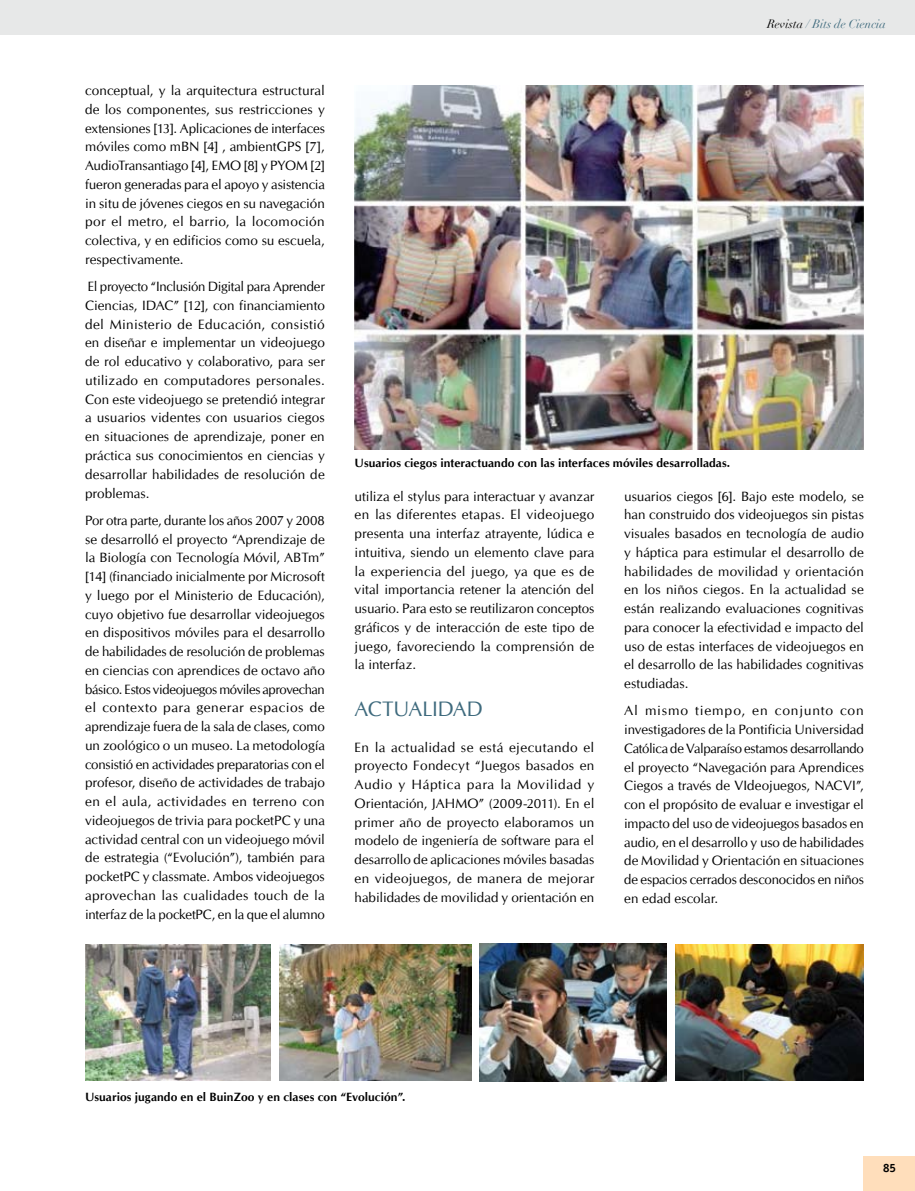
<style>
.page{position:relative;width:915px;height:1191px;background:#fff}
.page>*{position:absolute;margin:0;border:0;box-sizing:border-box;transform-origin:0 0}
.t1{font:21px "CG Omega";color:#3e6a7d}
.t2{font:13.5px/18.8px "CG Omega";letter-spacing:.005em;color:#000;text-align:justify}
.t3{font:700 12px "CG Omega";letter-spacing:.005em;color:#000}
.t4{font:italic 12px "Didot";color:#3e6a7d}
.t5{font:700 12px "Officina San ITC";color:#000}
.s1{color:#000}
</style>
<div class="page">
<img style="left:354px;top:85px;width:509px;height:364px">
<img style="left:85px;top:944px;width:186px;height:136px">
<img style="left:279px;top:944px;width:192px;height:136px">
<img style="left:479px;top:943px;width:187px;height:138px">
<img style="left:675px;top:944px;width:188px;height:136px">
<div style="left:0;top:0;width:914px;height:34px;background:#e7e8e8"></div>
<div style="left:863px;top:1157px;width:51px;height:34px;background:#ffdebb"></div>
<p class="t2" style="left:85px;top:81px;width:241px">conceptual, y la arquitectura estructural de los componentes, sus restricciones y extensiones [13]. Aplicaciones de interfaces móviles como mBN [4] , ambientGPS [7], AudioTransantiago [4], EMO [8] y PYOM [2] fueron generadas para el apoyo y asistencia in situ de jóvenes ciegos en su navegación por el metro, el barrio, la locomoción colectiva, y en edificios como su escuela, respectivamente.</p>
<p class="t2" style="left:85px;top:277px;width:241px">El proyecto “Inclusión Digital para Aprender Ciencias, IDAC” [12], con financiamiento del Ministerio de Educación, consistió en diseñar e implementar un videojuego de rol educativo y colaborativo, para ser utilizado en computadores personales.<br>Con este videojuego se pretendió integrar a usuarios videntes con usuarios ciegos en situaciones de aprendizaje, poner en práctica sus conocimientos en ciencias y desarrollar habilidades de resolución de problemas.</p>
<p class="t2" style="left:85px;top:511px;width:241px">Por otra parte, durante los años 2007 y 2008 se desarrolló el proyecto “Aprendizaje de la Biología con Tecnología Móvil, ABTm” [14] (financiado inicialmente por Microsoft y luego por el Ministerio de Educación), cuyo objetivo fue desarrollar videojuegos en dispositivos móviles para el desarrollo de habilidades de resolución de problemas en ciencias con aprendices de octavo año básico. Estos videojuegos móviles aprovechan el contexto para generar espacios de aprendizaje fuera de la sala de clases, como un zoológico o un museo. La metodología consistió en actividades preparatorias con el profesor, diseño de actividades de trabajo en el aula, actividades en terreno con videojuegos de trivia para pocketPC y una actividad central con un videojuego móvil de estrategia (“Evolución”), también para pocketPC y classmate. Ambos videojuegos aprovechan las cualidades touch de la interfaz de la pocketPC, en la que el alumno</p>
<p class="t4" style="left:767px;top:16px;width:120px"><span class="s1">Revista</span> / Bits de Ciencia</p>
<p class="t3" style="left:354px;top:455px;width:377px">Usuarios ciegos interactuando con las interfaces móviles desarrolladas.</p>
<p class="t2" style="left:354px;top:487px;width:241px">utiliza el stylus para interactuar y avanzar en las diferentes etapas. El videojuego presenta una interfaz atrayente, lúdica e intuitiva, siendo un elemento clave para la experiencia del juego, ya que es de vital importancia retener la atención del usuario. Para esto se reutilizaron conceptos gráficos y de interacción de este tipo de juego, favoreciendo la comprensión de la interfaz.</p>
<h1 class="t1" style="left:354px;top:697px;width:27px">Actualidad</h1>
<p class="t2" style="left:354px;top:738px;width:241px">En la actualidad se está ejecutando el proyecto Fondecyt “Juegos basados en Audio y Háptica para la Movilidad y Orientación, JAHMO” (2009-2011). En el primer año de proyecto elaboramos un modelo de ingeniería de software para el desarrollo de aplicaciones móviles basadas en videojuegos, de manera de mejorar habilidades de movilidad y orientación en</p>
<p class="t2" style="left:624px;top:487px;width:241px">usuarios ciegos [6]. Bajo este modelo, se han construido dos videojuegos sin pistas visuales basados en tecnología de audio y háptica para estimular el desarrollo de habilidades de movilidad y orientación en los niños ciegos. En la actualidad se están realizando evaluaciones cognitivas para conocer la efectividad e impacto del uso de estas interfaces de videojuegos en el desarrollo de las habilidades cognitivas estudiadas.</p>
<p class="t2" style="left:624px;top:701px;width:241px">Al mismo tiempo, en conjunto con investigadores de la Pontificia Universidad Católica de Valparaíso estamos desarrollando el proyecto “Navegación para Aprendices Ciegos a través de VIdeojuegos, NACVI”, con el propósito de evaluar e investigar el impacto del uso de videojuegos basados en audio, en el desarrollo y uso de habilidades de Movilidad y Orientación en situaciones de espacios cerrados desconocidos en niños en edad escolar.</p>
<p class="t3" style="left:85px;top:1089px;width:322px">Usuarios jugando en el BuinZoo y en clases con “Evolución”.</p>
<p class="t5" style="left:882px;top:1160px;width:14px">85</p>
</div>
